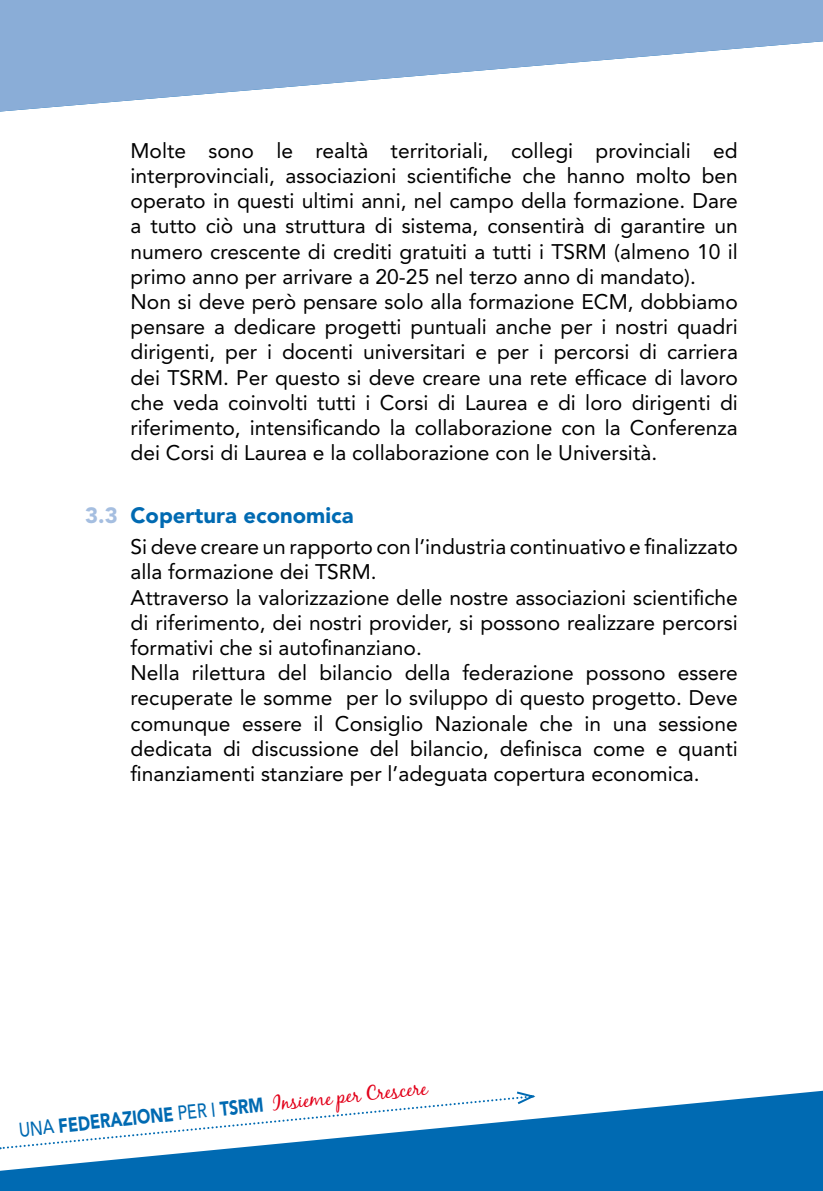
<style>
.page{position:relative;width:823px;height:1191px;background:#fff}
.page>*{position:absolute;margin:0;border:0;box-sizing:border-box;transform-origin:0 0}
.t1{font:900 22px "Avenir";color:#006ab2}
.t2{font:21px/25.2px "Avenir";color:#000}
.t3{font:20px "Black Jack";color:#e2001a}
.s1{color:#a5bee0}
.s2{font-family:"Avenir";font-weight:500;color:#006ab2}
.s3{font-family:"Avenir";font-weight:900;color:#006ab2}
</style>
<div class="page">
<svg style="left:0;top:1090px;width:822px;height:101px;background:#207dbb"></svg>
<svg style="left:0;top:0;width:822px;height:111px;fill:#8aadd7"></svg>
<svg style="left:0;top:1090px;width:538px;height:60px"></svg>
<p class="t2" style="left:130px;top:138px;width:608px">Molte sono le realtà territoriali, collegi provinciali ed interprovinciali, associazioni scientifiche che hanno molto ben operato in questi ultimi anni, nel campo della formazione. Dare a tutto ciò una struttura di sistema, consentirà di garantire un numero crescente di crediti gratuiti a tutti i TSRM (almeno 10 il primo anno per arrivare a 20-25 nel terzo anno di mandato).<br>Non si deve però pensare solo alla formazione ECM, dobbiamo pensare a dedicare progetti puntuali anche per i nostri quadri dirigenti, per i docenti universitari e per i percorsi di carriera dei TSRM. Per questo si deve creare una rete efficace di lavoro che veda coinvolti tutti i Corsi di Laurea e di loro dirigenti di riferimento, intensificando la collaborazione con la Conferenza dei Corsi di Laurea e la collaborazione con le Università.</p>
<p class="t1" style="left:85px;top:502px;width:270px"><span class="s1">3.3</span> Copertura economica</p>
<p class="t2" style="left:130px;top:534px;width:608px">Si deve creare un rapporto con l’industria continuativo e finalizzato alla formazione dei TSRM.<br>Attraverso la valorizzazione delle nostre associazioni scientifiche di riferimento, dei nostri provider, si possono realizzare percorsi formativi che si autofinanziano.<br>Nella rilettura del bilancio della federazione possono essere recuperate le somme per lo sviluppo di questo progetto. Deve comunque essere il Consiglio Nazionale che in una sessione dedicata di discussione del bilancio, definisca come e quanti finanziamenti stanziare per l’adeguata copertura economica.</p>
<p class="t3" style="left:18px;top:1118px;width:411px;rotate:-6deg"><span class="s2">UNA</span> <span class="s3">FEDERAZIONE</span> <span class="s2">PER I</span> <span class="s3">TSRM</span> Insieme per Crescere</p>
</div>
